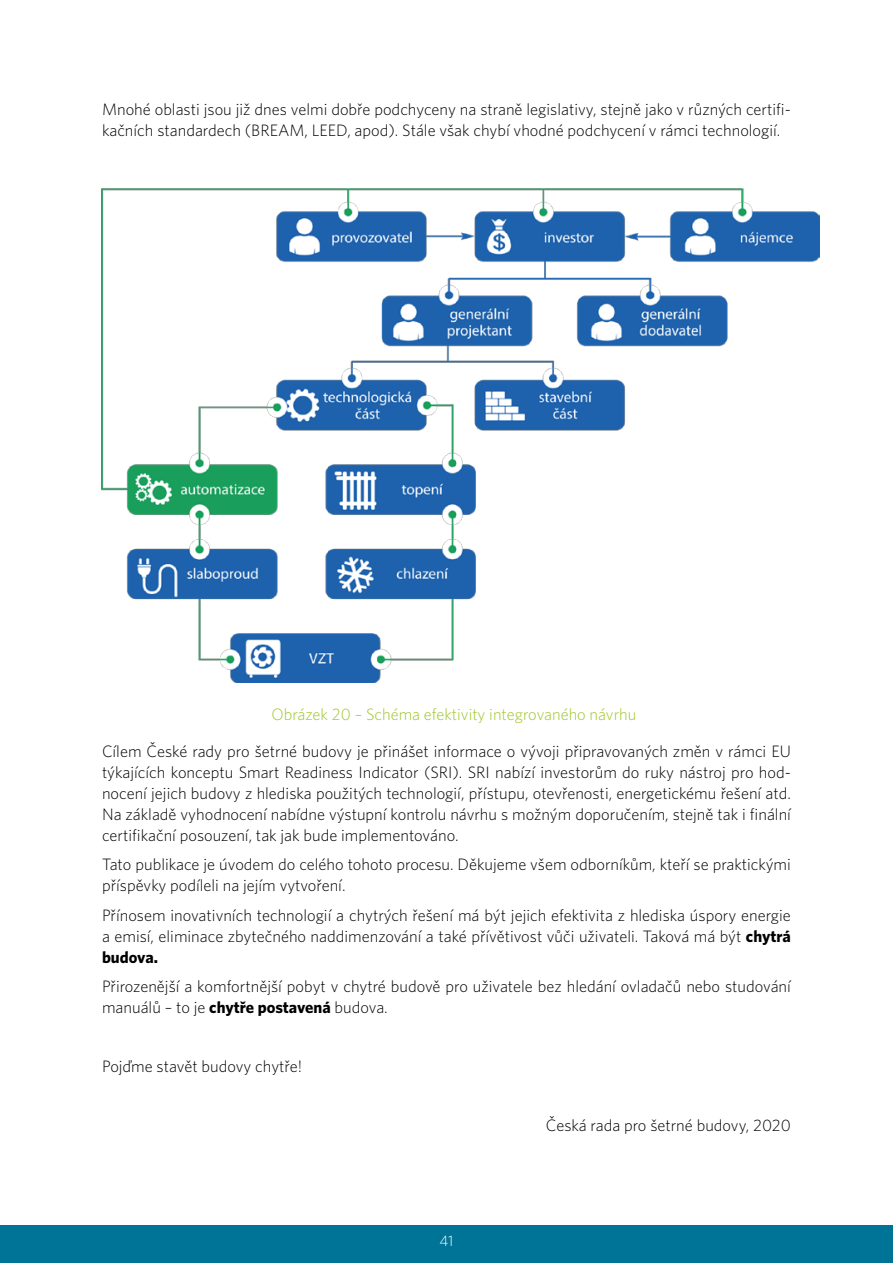
<style>
.page{position:relative;width:893px;height:1263px;background:#fff}
.page>*{position:absolute;margin:0;border:0;box-sizing:border-box;transform-origin:0 0}
.t1{font:300 16.5px/21px "Whitney";color:#000}
.t2{font:300 16.5px "Whitney";color:#9dc726}
.t3{font:300 15px "Whitney";color:#fff}
.s1{font-weight:700}
</style>
<div class="page">
<div style="left:0;top:1225px;width:893px;height:38px;background:#007497"></div>
<img style="left:101px;top:188px;width:719px;height:494px">
<p class="t1" style="left:102px;top:98px;width:690px">Mnohé oblasti jsou již dnes velmi dobře podchyceny na straně legislativy, stejně jako v různých certifi&shy;kačních standardech (BREAM, LEED, apod). Stále však chybí vhodné podchycení v rámci technologií.</p>
<p class="t2" style="left:272px;top:704px;width:366px">Obrázek 20 – Schéma efektivity integrovaného návrhu</p>
<p class="t1" style="left:102px;top:740px;width:690px;text-align:justify">Cílem České rady pro šetrné budovy je přinášet informace o vývoji připravovaných změn v rámci EU týkajících konceptu Smart Readiness Indicator (SRI). SRI nabízí investorům do ruky nástroj pro hod&shy;nocení jejich budovy z hlediska použitých technologií, přístupu, otevřenosti, energetickému řešení atd.<br>Na základě vyhodnocení nabídne výstupní kontrolu návrhu s možným doporučením, stejně tak i finální certifikační posouzení, tak jak bude implementováno.</p>
<p class="t1" style="left:102px;top:853px;width:690px">Tato publikace je úvodem do celého tohoto procesu. Děkujeme všem odborníkům, kteří se praktickými příspěvky podíleli na jejím vytvoření.</p>
<p class="t1" style="left:102px;top:904px;width:690px;text-align:justify">Přínosem inovativních technologií a chytrých řešení má být jejich efektivita z hlediska úspory energie a emisí, eliminace zbytečného naddimenzování a také přívětivost vůči uživateli. Taková má být <span class="s1">chytrá budova.</span></p>
<p class="t1" style="left:102px;top:975px;width:690px">Přirozenější a komfortnější pobyt v chytré budově pro uživatele bez hledání ovladačů nebo studování manuálů – to je <span class="s1">chytře postavená</span> budova.</p>
<p class="t1" style="left:102px;top:1055px;width:202px">Pojďme stavět budovy chytře!</p>
<p class="t3" style="left:439px;top:1231px;width:15px">41</p>
<p class="t1" style="left:546px;top:1114px;width:246px">Česká rada pro šetrné budovy, 2020</p>
</div>
